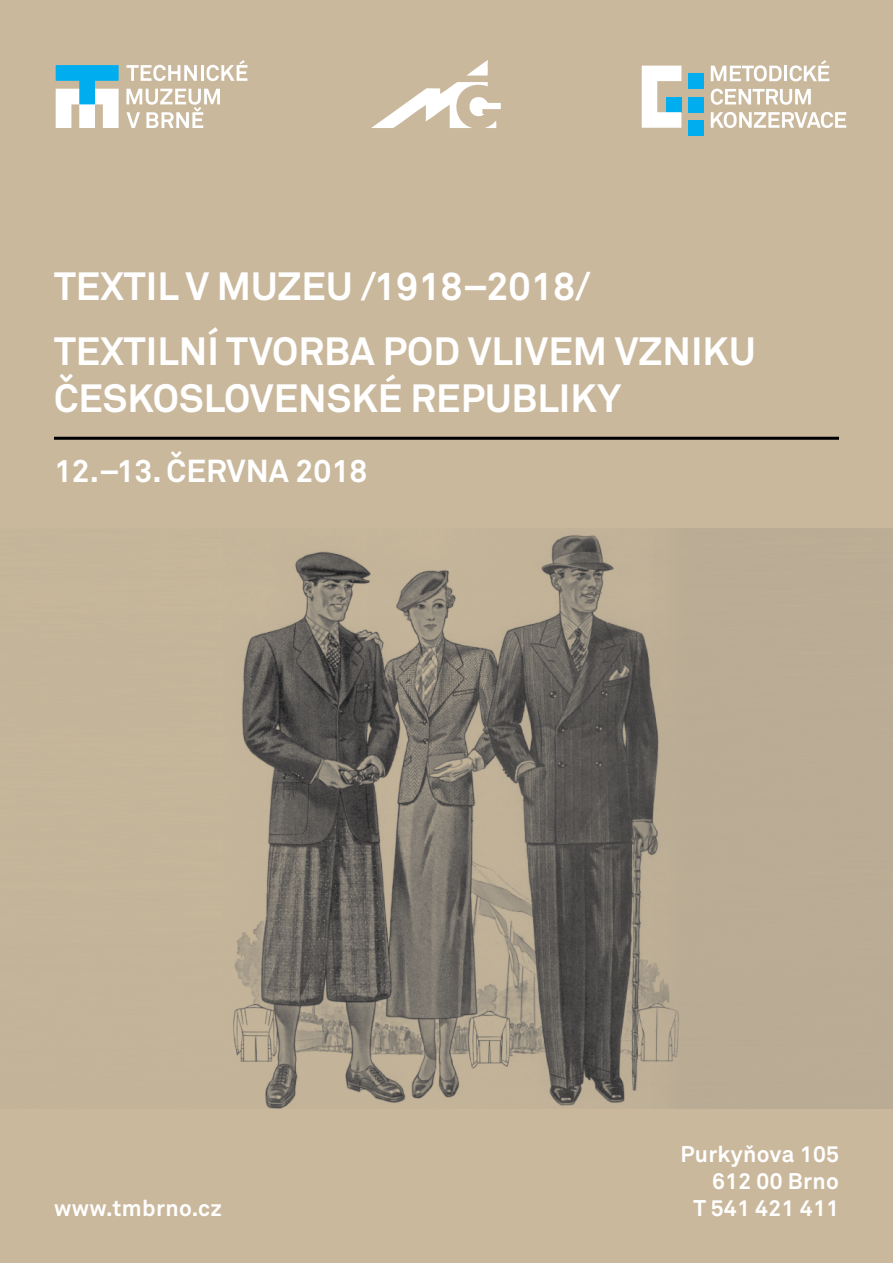
<style>
.page{position:relative;width:893px;height:1263px;background:#fff}
.page>*{position:absolute;margin:0;border:0;box-sizing:border-box;transform-origin:0 0}
.t1{font:700 39px/64.8px "Akkurat CE";color:#fff}
.t2{font:700 31.5px "Akkurat CE";color:#fff}
.t3{font:700 22.5px/27px "Akkurat CE";letter-spacing:.015em;color:#fff;text-align:right}
</style>
<div class="page">
<img style="left:221px;top:527px;width:428px;height:583px">
<div style="left:649px;top:527px;width:244px;height:583px;background:#baac94"></div>
<div style="left:0;top:0;width:893px;height:527px;background:#cab89c"></div>
<div style="left:0;top:1110px;width:893px;height:153px;background:#cab89c"></div>
<hr style="left:54px;top:437px;width:785px;height:3px;background:#000">
<svg style="left:126px;top:65px;width:71px;height:16px"></svg>
<hr style="left:201px;top:65px;width:3px;height:16px;background:#fff">
<svg style="left:206px;top:60px;width:41px;height:21px"></svg>
<svg style="left:126px;top:89px;width:94px;height:39px"></svg>
<svg style="left:56px;top:65px;width:63px;height:63px"></svg>
<svg style="left:371px;top:82px;width:130px;height:46px"></svg>
<svg style="left:466px;top:60px;width:22px;height:16px"></svg>
<div style="left:688px;top:120px;width:16px;height:16px;background:#00aeef"></div>
<div style="left:688px;top:74px;width:16px;height:15px;background:#00aeef"></div>
<div style="left:688px;top:97px;width:16px;height:15px;background:#00aeef"></div>
<svg style="left:642px;top:66px;width:39px;height:62px"></svg>
<svg style="left:711px;top:65px;width:71px;height:17px"></svg>
<hr style="left:784px;top:66px;width:3px;height:15px;background:#fff">
<svg style="left:790px;top:60px;width:39px;height:22px"></svg>
<svg style="left:711px;top:89px;width:100px;height:16px"></svg>
<svg style="left:711px;top:112px;width:135px;height:16px"></svg>
<p class="t1" style="left:54px;top:254px;width:703px">TEXTIL V MUZEU /1918–2018/<br>TEXTILNÍ TVORBA POD VLIVEM VZNIKU</p>
<p class="t1" style="left:54px;top:366px;width:569px">ČESKOSLOVENSKÉ REPUBLIKY</p>
<p class="t2" style="left:54px;top:451px;width:315px">12.–13. ČERVNA 2018</p>
<p class="t3" style="left:681px;top:1141px;width:160px">Purkyňova 105<br>612 00 Brno</p>
<p class="t3" style="left:54px;top:1195px;width:169px">www.tmbrno.cz</p>
<p class="t3" style="left:693px;top:1195px;width:147px">T 541 421 411</p>
</div>
